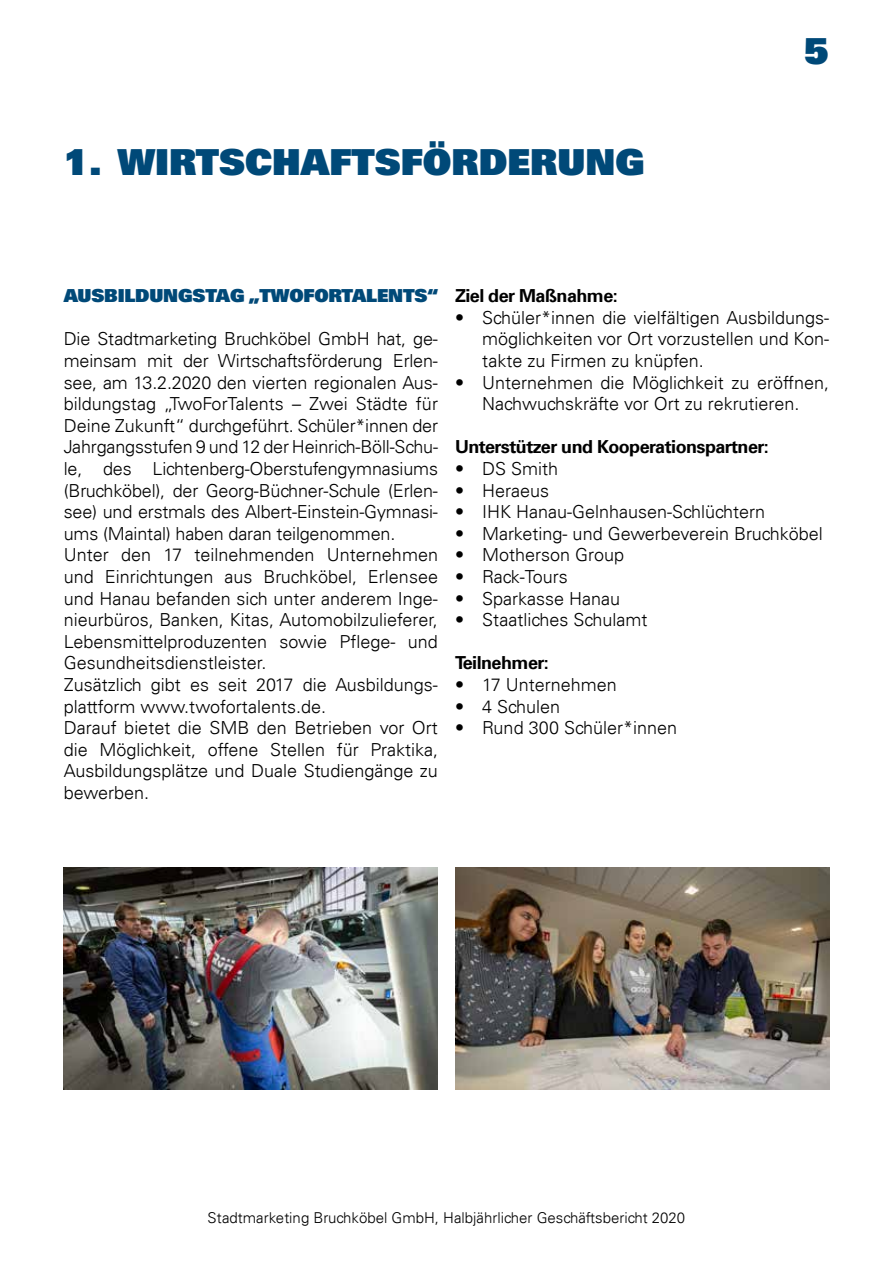
<style>
.page{position:relative;width:893px;height:1263px;background:#fff}
.page>*{position:absolute;margin:0;border:0;box-sizing:border-box;transform-origin:0 0}
.t1{font:900 36px "Univers LT";color:#004978}
.t2{font:300 18px/21.6px "Univers LT";color:#000}
.t3{font:700 18px "Univers LT";letter-spacing:-.03em;color:#000}
.t4{font:900 18px "Univers LT";letter-spacing:-.01em;color:#004978}
.t5{font:300 15px "Univers LT";color:#000}
</style>
<div class="page">
<img style="left:64px;top:867px;width:374px;height:222px">
<img style="left:455px;top:867px;width:374px;height:222px">
<h1 class="t1" style="left:64px;top:138px;width:582px">1. WIRTSCHAFTSFÖRDERUNG</h1>
<h1 class="t1" style="left:804px;top:28px;width:27px">5</h1>
<p class="t4" style="left:64px;top:284px;width:376px">AUSBILDUNGSTAG „TWOFORTALENTS“</p>
<p class="t2" style="left:64px;top:328px;width:376px">Die Stadtmarketing Bruchköbel GmbH hat, ge&shy;meinsam mit der Wirtschaftsförderung Erlen&shy;see, am 13.2.2020 den vierten regionalen Aus&shy;bildungstag „TwoForTalents – Zwei Städte für Deine Zukunft“ durchgeführt. Schüler*innen der Jahrgangsstufen 9 und 12 der Heinrich-Böll-Schu&shy;le, des Lichtenberg-Oberstufengymnasiums (Bruchköbel), der Georg-Büchner-Schule (Erlen&shy;see) und erstmals des Albert-Einstein-Gymnasi&shy;ums (Maintal) haben daran teilgenommen.<br>Unter den 17 teilnehmenden Unternehmen und Einrichtungen aus Bruchköbel, Erlensee und Hanau befanden sich unter anderem Inge&shy;nieurbüros, Banken, Kitas, Automobilzulieferer, Lebensmittelproduzenten sowie Pflege- und Gesundheitsdienstleister.<br>Zusätzlich gibt es seit 2017 die Ausbildungs&shy;plattform www.twofortalents.de.<br>Darauf bietet die SMB den Betrieben vor Ort die Möglichkeit, offene Stellen für Praktika, Ausbildungsplätze und Duale Studiengänge zu bewerben.</p>
<p class="t3" style="left:455px;top:285px;width:164px">Ziel der Maßnahme:</p>
<p class="t2" style="left:482px;top:307px;width:349px;text-align:justify;text-indent:-27px">• Schüler*innen die vielfältigen Ausbildungs&shy;möglichkeiten vor Ort vorzustellen und Kon&shy;takte zu Firmen zu knüpfen.</p>
<p class="t2" style="left:455px;top:371px;width:376px;text-align:center">• Unternehmen die Möglichkeit zu eröffnen,<br>Nachwuchskräfte vor Ort zu rekrutieren.</p>
<p class="t3" style="left:455px;top:436px;width:315px">Unterstützer und Kooperationspartner:</p>
<p class="t2" style="left:455px;top:458px;width:104px">• DS Smith</p>
<p class="t2" style="left:455px;top:479px;width:96px">• Heraeus</p>
<p class="t2" style="left:455px;top:501px;width:312px">• IHK Hanau-Gelnhausen-Schlüchtern</p>
<p class="t2" style="left:455px;top:523px;width:369px">• Marketing- und Gewerbeverein Bruchköbel</p>
<p class="t2" style="left:455px;top:544px;width:171px">• Motherson Group</p>
<p class="t2" style="left:455px;top:566px;width:114px">• Rack-Tours</p>
<p class="t2" style="left:455px;top:587px;width:167px">• Sparkasse Hanau</p>
<p class="t2" style="left:455px;top:609px;width:194px">• Staatliches Schulamt</p>
<p class="t3" style="left:455px;top:652px;width:95px">Teilnehmer:</p>
<p class="t2" style="left:455px;top:674px;width:163px">• 17 Unternehmen</p>
<p class="t2" style="left:455px;top:695px;width:107px">• 4 Schulen</p>
<p class="t2" style="left:455px;top:717px;width:224px">• Rund 300 Schüler*innen</p>
<p class="t5" style="left:208px;top:1209px;width:479px">Stadtmarketing Bruchköbel GmbH, Halbjährlicher Geschäftsbericht 2020</p>
</div>
